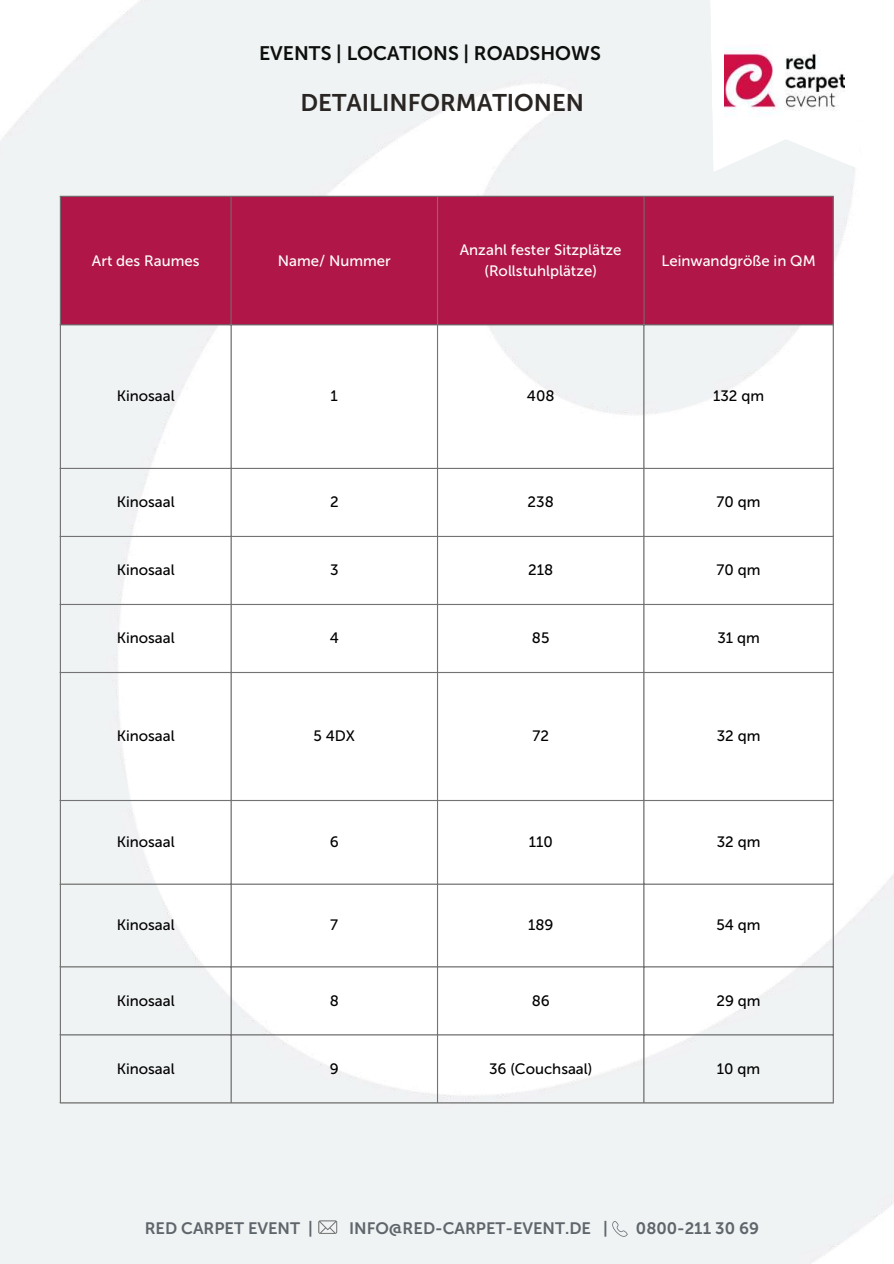
<style>
.page{position:relative;width:894px;height:1264px;background:#fff}
.page>*{position:absolute;margin:0;border:0;box-sizing:border-box;transform-origin:0 0}
.t1{font:24px "Museo Sans 700";color:#292523}
.t2{font:19.5px "Museo Sans 700";color:#0d0f0d}
.t3{font:16.5px "Museo Sans 700";color:#5f666b}
.t4{font:15px "Museo Sans 500";color:#000}
.t5{font:15px/20.2px "Museo Sans 500";color:#fff;text-align:center}
</style>
<div class="page">
<svg style="left:708px;top:0;width:149px;height:172px"></svg>
<img style="left:724px;top:45px;width:120px;height:72px">
<svg style="left:318px;top:1220px;width:19px;height:13px"></svg>
<svg style="left:612px;top:1220px;width:15px;height:16px"></svg>
<div style="left:61px;top:197px;width:771px;height:127px;background:#b01648"></div>
<hr style="left:60px;top:197px;width:1px;height:905px;background:#737373">
<hr style="left:230px;top:197px;width:1px;height:905px;background:#737373">
<hr style="left:437px;top:197px;width:1px;height:905px;background:#737373">
<hr style="left:643px;top:197px;width:1px;height:905px;background:#737373">
<hr style="left:832px;top:197px;width:1px;height:905px;background:#737373">
<hr style="left:60px;top:196px;width:773px;height:1px;background:#737373">
<hr style="left:60px;top:324px;width:773px;height:1px;background:#737373">
<hr style="left:60px;top:468px;width:773px;height:1px;background:#737373">
<hr style="left:60px;top:536px;width:773px;height:1px;background:#737373">
<hr style="left:60px;top:604px;width:773px;height:1px;background:#737373">
<hr style="left:60px;top:672px;width:773px;height:1px;background:#737373">
<hr style="left:60px;top:800px;width:773px;height:1px;background:#737373">
<hr style="left:60px;top:883px;width:773px;height:1px;background:#737373">
<hr style="left:60px;top:966px;width:773px;height:1px;background:#737373">
<hr style="left:60px;top:1034px;width:773px;height:1px;background:#737373">
<hr style="left:60px;top:1102px;width:773px;height:1px;background:#737373">
<h2 class="t2" style="left:259px;top:42px;width:343px">EVENTS | LOCATIONS | ROADSHOWS</h2>
<h1 class="t1" style="left:300px;top:89px;width:285px">DETAILINFORMATIONEN</h1>
<p class="t5" style="left:92px;top:250px;width:109px">Art des Raumes</p>
<p class="t5" style="left:278px;top:250px;width:114px">Name/ Nummer</p>
<p class="t5" style="left:459px;top:240px;width:163px">Anzahl fester Sitzplätze (Rollstuhlplätze)</p>
<p class="t5" style="left:661px;top:250px;width:156px">Leinwandgröße in QM</p>
<p class="t4" style="left:117px;top:387px;width:59px">Kinosaal</p>
<p class="t4" style="left:330px;top:387px;width:9px">1</p>
<p class="t4" style="left:526px;top:387px;width:29px">408</p>
<p class="t4" style="left:712px;top:387px;width:52px">132 qm</p>
<p class="t4" style="left:117px;top:494px;width:59px">Kinosaal</p>
<p class="t4" style="left:330px;top:494px;width:10px">2</p>
<p class="t4" style="left:527px;top:494px;width:28px">238</p>
<p class="t4" style="left:716px;top:494px;width:45px">70 qm</p>
<p class="t4" style="left:117px;top:562px;width:59px">Kinosaal</p>
<p class="t4" style="left:330px;top:562px;width:10px">3</p>
<p class="t4" style="left:528px;top:562px;width:27px">218</p>
<p class="t4" style="left:716px;top:562px;width:45px">70 qm</p>
<p class="t4" style="left:117px;top:630px;width:59px">Kinosaal</p>
<p class="t4" style="left:329px;top:630px;width:11px">4</p>
<p class="t4" style="left:532px;top:630px;width:19px">85</p>
<p class="t4" style="left:717px;top:630px;width:44px">31 qm</p>
<p class="t4" style="left:117px;top:727px;width:59px">Kinosaal</p>
<p class="t4" style="left:313px;top:727px;width:43px">5 4DX</p>
<p class="t4" style="left:532px;top:727px;width:18px">72</p>
<p class="t4" style="left:716px;top:727px;width:45px">32 qm</p>
<p class="t4" style="left:117px;top:833px;width:59px">Kinosaal</p>
<p class="t4" style="left:330px;top:833px;width:10px">6</p>
<p class="t4" style="left:528px;top:833px;width:26px">110</p>
<p class="t4" style="left:716px;top:833px;width:45px">32 qm</p>
<p class="t4" style="left:117px;top:916px;width:59px">Kinosaal</p>
<p class="t4" style="left:330px;top:916px;width:9px">7</p>
<p class="t4" style="left:528px;top:916px;width:27px">189</p>
<p class="t4" style="left:716px;top:916px;width:46px">54 qm</p>
<p class="t4" style="left:117px;top:992px;width:59px">Kinosaal</p>
<p class="t4" style="left:329px;top:992px;width:11px">8</p>
<p class="t4" style="left:531px;top:992px;width:20px">86</p>
<p class="t4" style="left:716px;top:992px;width:46px">29 qm</p>
<p class="t4" style="left:117px;top:1060px;width:59px">Kinosaal</p>
<p class="t4" style="left:330px;top:1060px;width:10px">9</p>
<p class="t4" style="left:489px;top:1060px;width:105px">36 (Couchsaal)</p>
<p class="t4" style="left:716px;top:1060px;width:45px">10 qm</p>
<p class="t3" style="left:145px;top:1219px;width:170px">RED CARPET EVENT |</p>
<p class="t3" style="left:349px;top:1219px;width:260px">INFO@RED-CARPET-EVENT.DE |</p>
<p class="t3" style="left:635px;top:1219px;width:124px">0800-211 30 69</p>
</div>
